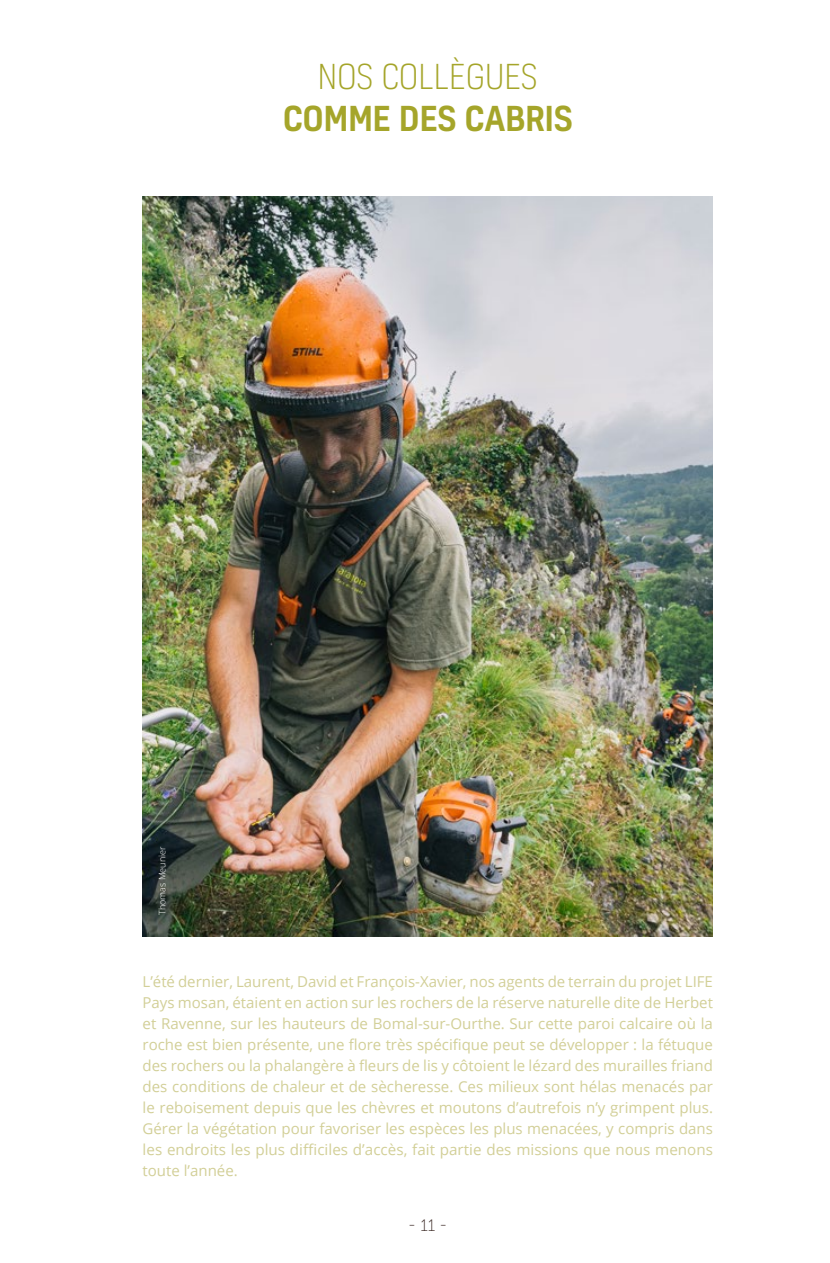
<style>
.page{position:relative;width:830px;height:1263px;background:#fff}
.page>*{position:absolute;margin:0;border:0;box-sizing:border-box;transform-origin:0 0}
.t1{font:500 33px "Kelson";color:#a5a52a}
.t2{font:300 33px "Kelson";color:#a5a52a}
.t3{font:16.5px "Museo 100";color:#392722}
.t4{font:15px/21px "Open Sans";color:#d2cf97;text-align:justify}
.t5{font:300 9px "Open Sans";color:#fff}
</style>
<div class="page">
<img style="left:142px;top:197px;width:570px;height:740px">
<h1 class="t2" style="left:318px;top:56px;width:221px">NOS COLLÈGUES</h1>
<h1 class="t1" style="left:282px;top:96px;width:291px">COMME DES CABRIS</h1>
<p class="t5" style="left:156px;top:915px;width:70px;rotate:-90deg">Thomas Meunier</p>
<p class="t4" style="left:142px;top:970px;width:571px">L’été dernier, Laurent, David et François-Xavier, nos agents de terrain du projet LIFE Pays mosan, étaient en action sur les rochers de la réserve naturelle dite de Herbet et Ravenne, sur les hauteurs de Bomal-sur-Ourthe. Sur cette paroi calcaire où la roche est bien présente, une flore très spécifique peut se développer : la fétuque des rochers ou la phalangère à fleurs de lis y côtoient le lézard des murailles friand des conditions de chaleur et de sècheresse. Ces milieux sont hélas menacés par le reboisement depuis que les chèvres et moutons d’autrefois n’y grimpent plus.<br>Gérer la végétation pour favoriser les espèces les plus menacées, y compris dans les endroits les plus difficiles d’accès, fait partie des missions que nous menons toute l’année.</p>
<p class="t3" style="left:408px;top:1216px;width:40px">- 11 -</p>
</div>
